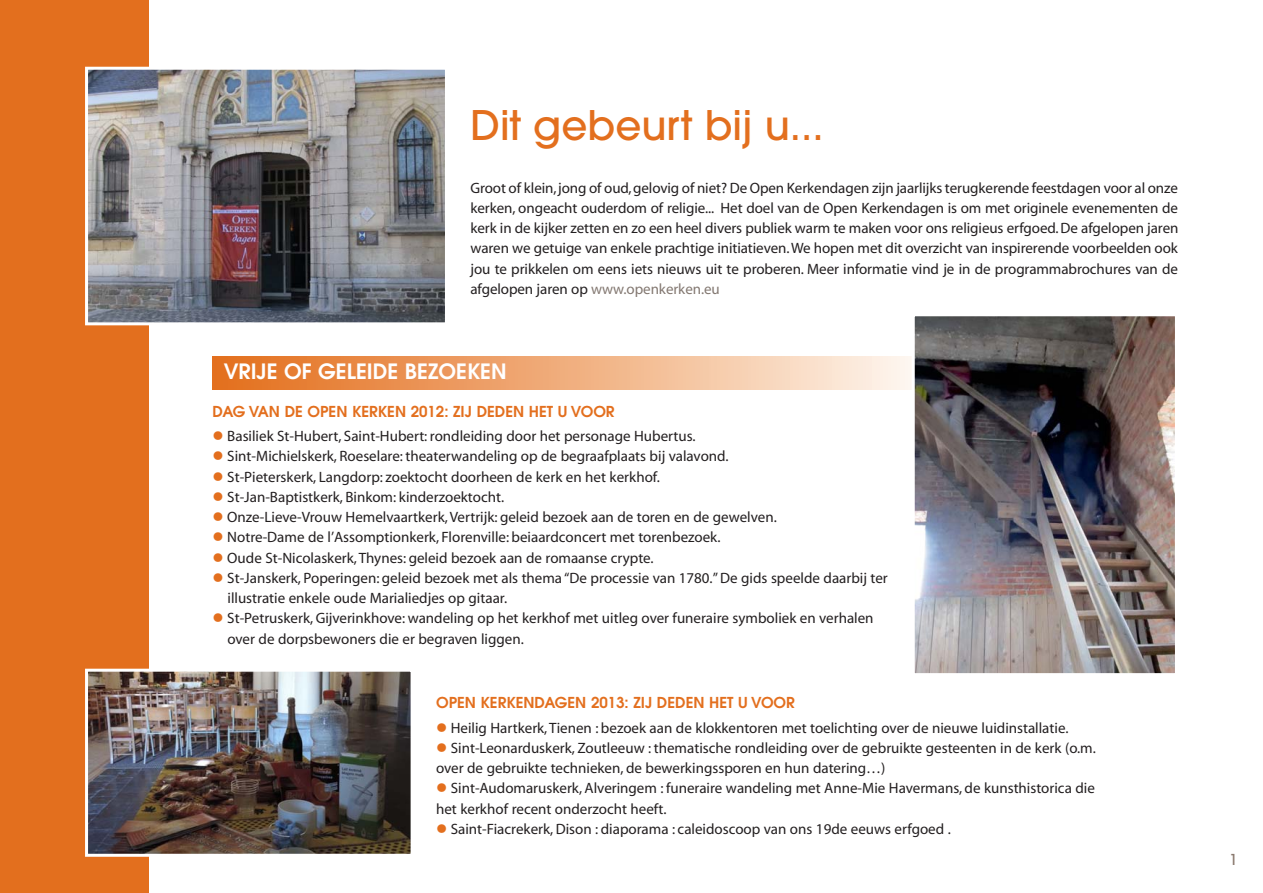
<style>
.page{position:relative;width:1263px;height:893px;background:#fff}
.page>*{position:absolute;margin:0;border:0;box-sizing:border-box;transform-origin:0 0}
.t1{font:500 40.5px "Avant Garde";color:#e36f1e}
.t2{font:600 21px "Avant Garde";color:#fff}
.t3{font:15px/20.2px "Myriad";color:#231f20}
.t4{font:600 15px "Avant Garde";color:#e36f1e}
.t5{font:500 15px "Avant Garde";color:#8a796e}
.s1{color:#837871}
.s2{color:#e36f1e}
</style>
<div class="page">
<div style="left:0;top:0;width:149px;height:893px;background:#e36f1e"></div>
<img style="left:89px;top:71px;width:355px;height:250px">
<div style="left:85px;top:67px;width:363px;height:258px;border:3px solid #fff"></div>
<div style="left:213px;top:356px;width:713px;height:33px;background:linear-gradient(to right,#e36c17,#fef5ed)"></div>
<img style="left:916px;top:317px;width:258px;height:355px">
<div style="left:912px;top:313px;width:266px;height:363px;border:3px solid #fff"></div>
<img style="left:89px;top:673px;width:321px;height:180px">
<div style="left:85px;top:669px;width:329px;height:188px;border:3px solid #fff"></div>
<h1 class="t1" style="left:470px;top:110px;width:355px">Dit gebeurt bij u...</h1>
<p class="t3" style="left:470px;top:179px;width:709px;text-align:justify">Groot of klein, jong of oud, gelovig of niet? De Open Kerkendagen zijn jaarlijks terugkerende feestdagen voor al onze kerken, ongeacht ouderdom of religie... Het doel van de Open Kerkendagen is om met originele evenementen de kerk in de kijker zetten en zo een heel divers publiek warm te maken voor ons religieus erfgoed. De afgelopen jaren waren we getuige van enkele prachtige initiatieven. We hopen met dit overzicht van inspirerende voorbeelden ook jou te prikkelen om eens iets nieuws uit te proberen. Meer informatie vind je in de programmabrochures van de afgelopen jaren op <span class="s1">www.openkerken.eu</span></p>
<h2 class="t2" style="left:224px;top:363px;width:284px">VRIJE OF GELEIDE BEZOEKEN</h2>
<p class="t4" style="left:213px;top:406px;width:403px">DAG VAN DE OPEN KERKEN 2012: ZIJ DEDEN HET U VOOR</p>
<p class="t3" style="left:213px;top:427px;width:485px"><span class="s2">●</span> Basiliek St-Hubert, Saint-Hubert: rondleiding door het personage Hubertus.</p>
<p class="t3" style="left:213px;top:447px;width:517px"><span class="s2">●</span> Sint-Michielskerk, Roeselare: theaterwandeling op de begraafplaats bij valavond.</p>
<p class="t3" style="left:213px;top:468px;width:449px"><span class="s2">●</span> St-Pieterskerk, Langdorp: zoektocht doorheen de kerk en het kerkhof.</p>
<p class="t3" style="left:213px;top:488px;width:293px"><span class="s2">●</span> St-Jan-Baptistkerk, Binkom: kinderzoektocht.</p>
<p class="t3" style="left:213px;top:508px;width:566px"><span class="s2">●</span> Onze-Lieve-Vrouw Hemelvaartkerk, Vertrijk: geleid bezoek aan de toren en de gewelven.</p>
<p class="t3" style="left:213px;top:528px;width:509px"><span class="s2">●</span> Notre-Dame de l’Assomptionkerk, Florenville: beiaardconcert met torenbezoek.</p>
<p class="t3" style="left:213px;top:549px;width:443px"><span class="s2">●</span> Oude St-Nicolaskerk, Thynes: geleid bezoek aan de romaanse crypte.</p>
<p class="t3" style="left:227px;top:569px;width:662px;text-indent:-15px"><span class="s2">●</span> St-Janskerk, Poperingen: geleid bezoek met als thema “De processie van 1780.” De gids speelde daarbij ter illustratie enkele oude Marialiedjes op gitaar.</p>
<p class="t3" style="left:227px;top:609px;width:648px;text-indent:-15px"><span class="s2">●</span> St-Petruskerk, Gijverinkhove: wandeling op het kerkhof met uitleg over funeraire symboliek en verhalen over de dorpsbewoners die er begraven liggen.</p>
<p class="t4" style="left:436px;top:697px;width:360px">OPEN KERKENDAGEN 2013: ZIJ DEDEN HET U VOOR</p>
<p class="t3" style="left:436px;top:719px;width:634px"><span class="s2">●</span> Heilig Hartkerk, Tienen : bezoek aan de klokkentoren met toelichting over de nieuwe luidinstallatie.</p>
<p class="t3" style="left:436px;top:739px;width:661px"><span class="s2">●</span> Sint-Leonarduskerk, Zoutleeuw : thematische rondleiding over de gebruikte gesteenten in de kerk (o.m. over de gebruikte technieken, de bewerkingssporen en hun datering…)</p>
<p class="t3" style="left:436px;top:779px;width:660px"><span class="s2">●</span> Sint-Audomaruskerk, Alveringem : funeraire wandeling met Anne-Mie Havermans, de kunsthistorica die het kerkhof recent onderzocht heeft.</p>
<p class="t3" style="left:436px;top:820px;width:516px"><span class="s2">●</span> Saint-Fiacrekerk, Dison : diaporama : caleidoscoop van ons 19de eeuws erfgoed .</p>
<p class="t5" style="left:1229px;top:854px;width:10px">1</p>
</div>
